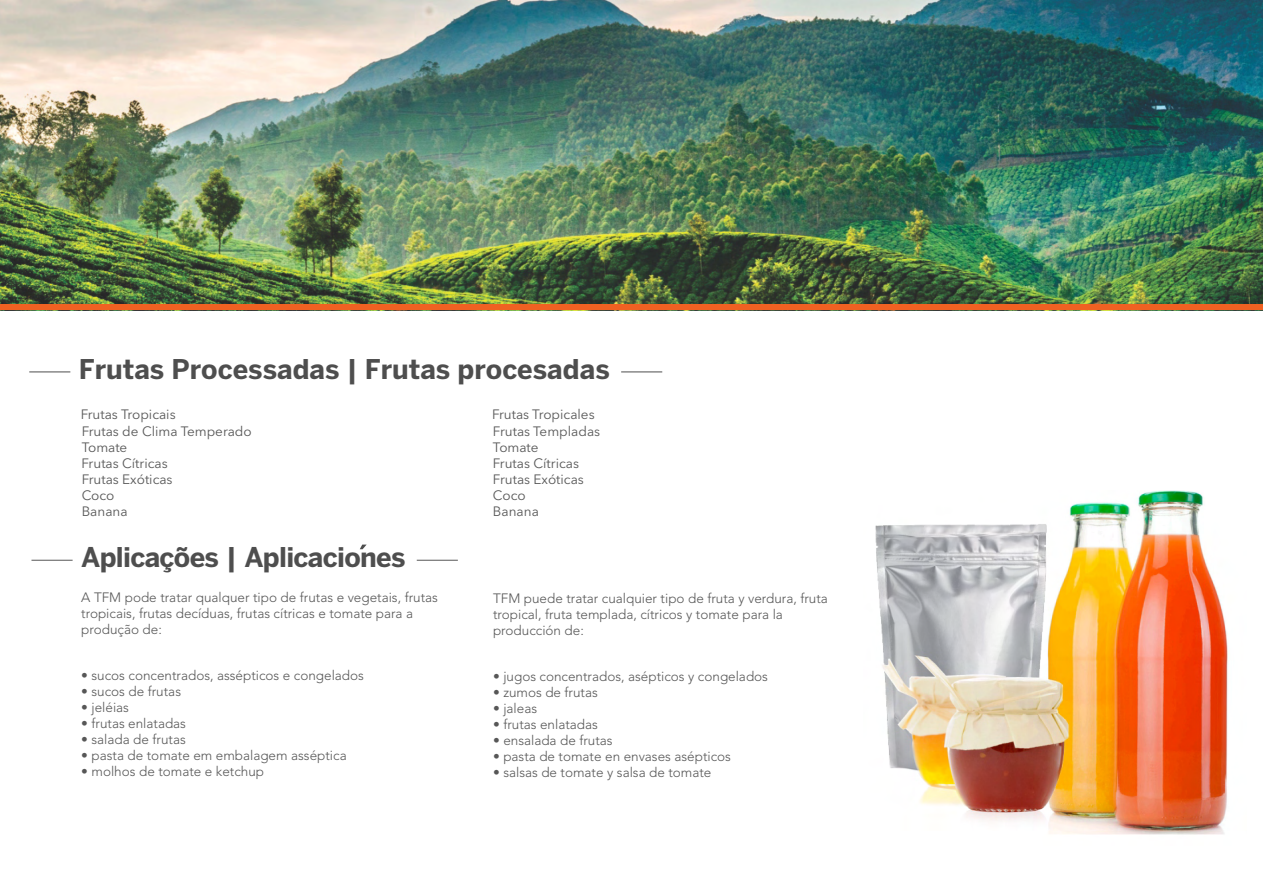
<style>
.page{position:relative;width:1263px;height:893px;background:#fff}
.page>*{position:absolute;margin:0;border:0;box-sizing:border-box;transform-origin:0 0}
.t1{font:700 27px "Benton Sans";color:#4e4e4e}
.t2{font:700 27px "Benton Sans";letter-spacing:-.025em;color:#4e4e4e}
.t3{font:300 13.5px/15.9px "Avenir LT Std";color:#575757}
.t4{font:13.5px "Avenir Next LT Pro";color:#575757}
</style>
<div class="page">
<img style="left:0;top:0;width:1263px;height:304px">
<div style="left:0;top:304px;width:1263px;height:6px;background:#f06122"></div>
<hr style="left:29px;top:372px;width:41px;height:1px;background:#4e4e4e">
<hr style="left:621px;top:372px;width:41px;height:1px;background:#4e4e4e">
<svg style="left:360px;top:545px;width:6px;height:4px"></svg>
<hr style="left:31px;top:560px;width:42px;height:1px;background:#575757">
<hr style="left:417px;top:560px;width:41px;height:1px;background:#575757">
<img style="left:875px;top:491px;width:354px;height:344px">
<h1 class="t1" style="left:79px;top:359px;width:532px">Frutas Processadas | Frutas procesadas</h1>
<p class="t4" style="left:81px;top:409px;width:96px">Frutas Tropicais</p>
<p class="t4" style="left:492px;top:409px;width:104px">Frutas Tropicales</p>
<p class="t4" style="left:82px;top:425px;width:172px">Frutas de Clima Temperado</p>
<p class="t4" style="left:493px;top:425px;width:109px">Frutas Templadas</p>
<p class="t4" style="left:82px;top:458px;width:88px">Frutas Cítricas</p>
<p class="t4" style="left:493px;top:458px;width:88px">Frutas Cítricas</p>
<p class="t4" style="left:82px;top:474px;width:92px">Frutas Exóticas</p>
<p class="t4" style="left:493px;top:474px;width:92px">Frutas Exóticas</p>
<p class="t4" style="left:82px;top:490px;width:34px">Coco</p>
<p class="t4" style="left:493px;top:490px;width:34px">Coco</p>
<p class="t4" style="left:82px;top:506px;width:47px">Banana</p>
<p class="t4" style="left:493px;top:506px;width:47px">Banana</p>
<p class="t4" style="left:82px;top:441px;width:47px">Tomate</p>
<p class="t4" style="left:493px;top:441px;width:47px">Tomate</p>
<h1 class="t2" style="left:81px;top:547px;width:326px">Aplicações | Aplicaciones</h1>
<p class="t3" style="left:81px;top:590px;width:358px">A TFM pode tratar qualquer tipo de frutas e vegetais, frutas tropicais, frutas decíduas, frutas cítricas e tomate para a produção de:</p>
<p class="t3" style="left:493px;top:592px;width:336px">TFM puede tratar cualquier tipo de fruta y verdura, fruta tropical, fruta templada, cítricos y tomate para la producción de:</p>
<p class="t3" style="left:81px;top:669px;width:284px">• sucos concentrados, assépticos e congelados</p>
<p class="t3" style="left:81px;top:685px;width:101px">• sucos de frutas</p>
<p class="t3" style="left:81px;top:701px;width:49px">• jeléias</p>
<p class="t3" style="left:81px;top:717px;width:106px">• frutas enlatadas</p>
<p class="t3" style="left:81px;top:733px;width:106px">• salada de frutas</p>
<p class="t3" style="left:81px;top:749px;width:267px">• pasta de tomate em embalagem asséptica</p>
<p class="t3" style="left:81px;top:764px;width:184px">• molhos de tomate e ketchup</p>
<p class="t3" style="left:493px;top:670px;width:276px">• jugos concentrados, asépticos y congelados</p>
<p class="t3" style="left:493px;top:686px;width:106px">• zumos de frutas</p>
<p class="t3" style="left:493px;top:702px;width:46px">• jaleas</p>
<p class="t3" style="left:493px;top:718px;width:106px">• frutas enlatadas</p>
<p class="t3" style="left:493px;top:734px;width:121px">• ensalada de frutas</p>
<p class="t3" style="left:493px;top:750px;width:239px">• pasta de tomate en envases asépticos</p>
<p class="t3" style="left:493px;top:766px;width:220px">• salsas de tomate y salsa de tomate</p>
</div>
